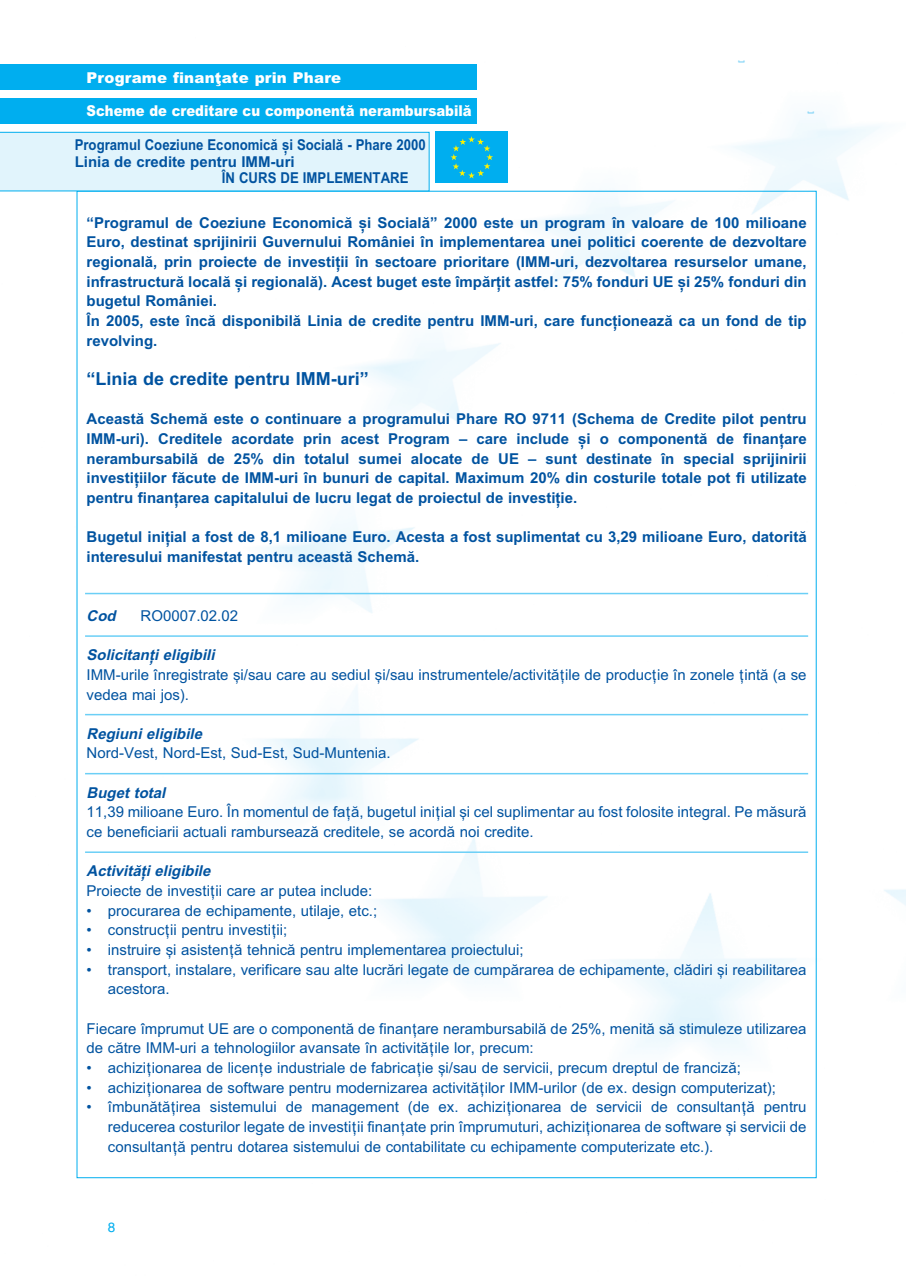
<style>
.page{position:relative;width:906px;height:1276px;background:#fff}
.page>*{position:absolute;margin:0;border:0;box-sizing:border-box;transform-origin:0 0}
.t1{font:700 18px "Doru Arial";color:#0153a0}
.t2{font:15px/19.6px "Doru Arial";color:#0153a0}
.t3{font:700 15px/19.6px "Doru Arial";color:#0153a0}
.t4{font:900 15px/32.5px "Doru Arial";color:#fff}
.t5{font:italic 700 15px "Doru Arial";color:#0153a0}
.t6{font:700 15px "Doru Arial";color:#0153a0;scale:.88 1}
.t7{font:13.5px "Helvetica";color:#00aeef}
.t8{font:9.15px "Radio Stars";color:#8dd7f7}
</style>
<div class="page">
<img style="left:0;top:89px;width:906px;height:1090px">
<div style="left:0;top:64px;width:477px;height:25px;background:#00aeef"></div>
<div style="left:0;top:98px;width:476px;height:25px;background:#00aeef"></div>
<div style="left:0;top:132px;width:429px;height:59px;background:#e1f4fc"></div>
<div style="left:436px;top:132px;width:72px;height:51px;background:#00aeef"></div>
<svg style="left:450px;top:136px;width:43px;height:42px"></svg>
<hr style="left:85px;top:593px;width:723px;height:1px;background:#6bcff6">
<hr style="left:85px;top:635px;width:723px;height:2px;background:#6bcff6">
<hr style="left:85px;top:714px;width:723px;height:1px;background:#6bcff6">
<hr style="left:85px;top:773px;width:723px;height:1px;background:#6bcff6">
<hr style="left:85px;top:851px;width:723px;height:2px;background:#6bcff6">
<p class="t4" style="left:87px;top:62px;width:386px">Programe finanœate prin Phare<br>Scheme de creditare cu componentå nerambursabilå</p>
<p class="t6" style="left:75px;top:136px;width:400px">Programul Coeziune Economicå æi Socialå - Phare 2000</p>
<p class="t3" style="left:75px;top:152px;width:222px">Linia de credite pentru IMM-uri</p>
<p class="t6" style="left:222px;top:169px;width:214px">ÎN CURS DE IMPLEMENTARE</p>
<p class="t8" style="left:737px;top:63px;width:4px;rotate:-90deg">(</p>
<p class="t8" style="left:806px;top:114px;width:4px;rotate:-90deg">(</p>
<p class="t3" style="left:87px;top:213px;width:721px">“Programul de Coeziune Economicå æi Socialå” 2000 este un program în valoare de 100 milioane Euro, destinat sprijinirii Guvernului României în implementarea unei politici coerente de dezvoltare regionalå, prin proiecte de investiœii în sectoare prioritare (IMM-uri, dezvoltarea resurselor umane, infrastructurå localå æi regionalå). Acest buget este împårœit astfel: 75% fonduri UE æi 25% fonduri din bugetul României.<br>În 2005, este încå disponibilå Linia de credite pentru IMM-uri, care funcœioneazå ca un fond de tip revolving.</p>
<p class="t1" style="left:87px;top:368px;width:284px">“Linia de credite pentru IMM-uri”</p>
<p class="t3" style="left:87px;top:409px;width:721px;text-align:justify">Aceastå Schemå este o continuare a programului Phare RO 9711 (Schema de Credite pilot pentru IMM-uri). Creditele acordate prin acest Program – care include æi o componentå de finanœare nerambursabilå de 25% din totalul sumei alocate de UE – sunt destinate în special sprijinirii investiœiilor fåcute de IMM-uri în bunuri de capital. Maximum 20% din costurile totale pot fi utilizate pentru finanœarea capitalului de lucru legat de proiectul de investiœie.</p>
<p class="t3" style="left:87px;top:527px;width:721px">Bugetul iniœial a fost de 8,1 milioane Euro. Acesta a fost suplimentat cu 3,29 milioane Euro, datoritå interesului manifestat pentru aceastå Schemå.</p>
<p class="t5" style="left:87px;top:607px;width:35px">Cod</p>
<p class="t2" style="left:141px;top:606px;width:99px">RO0007.02.02</p>
<p class="t5" style="left:87px;top:646px;width:134px">Solicitanœieligibili</p>
<p class="t2" style="left:87px;top:665px;width:721px">IMM-urile înregistrate æi/sau care au sediul æi/sau instrumentele/activitåœile de producœie în zonele œintå (a se vedea mai jos).</p>
<p class="t5" style="left:87px;top:725px;width:121px">Regiunieligibile</p>
<p class="t2" style="left:87px;top:743px;width:305px">Nord-Vest, Nord-Est, Sud-Est, Sud-Muntenia.</p>
<p class="t5" style="left:87px;top:784px;width:84px">Bugettotal</p>
<p class="t2" style="left:87px;top:802px;width:721px">11,39 milioane Euro. În momentul de faœå, bugetul iniœial æi cel suplimentar au fost folosite integral. Pe måsurå ce beneficiarii actuali ramburseazå creditele, se acordå noi credite.</p>
<p class="t5" style="left:87px;top:862px;width:129px">Activitåœieligibile</p>
<p class="t2" style="left:87px;top:881px;width:287px">Proiecte de investiœii care ar putea include:</p>
<p class="t2" style="left:87px;top:900px;width:292px">• procurarea de echipamente, utilaje, etc.;</p>
<p class="t2" style="left:87px;top:920px;width:202px">• construcœii pentru investiœii;</p>
<p class="t2" style="left:87px;top:940px;width:438px">• instruire æi asistenœå tehnicå pentru implementarea proiectului;</p>
<p class="t2" style="left:108px;top:959px;width:700px;text-indent:-21px">• transport, instalare, verificare sau alte lucråri legate de cumpårarea de echipamente, clådiri æi reabilitarea acestora.</p>
<p class="t2" style="left:87px;top:1018px;width:721px">Fiecare împrumut UE are o componentå de finanœare nerambursabilå de 25%, menitå så stimuleze utilizarea de cåtre IMM-uri a tehnologiilor avansate în activitåœile lor, precum:</p>
<p class="t2" style="left:87px;top:1058px;width:656px">• achiziœionarea de licenœe industriale de fabricaœie æi/sau de servicii, precum dreptul de francizå;</p>
<p class="t2" style="left:87px;top:1077px;width:691px">• achiziœionarea de software pentru modernizarea activitåœilor IMM-urilor (de ex. design computerizat);</p>
<p class="t2" style="left:108px;top:1097px;width:700px;text-align:justify;text-indent:-21px">• îmbunåtåœirea sistemului de management (de ex. achiziœionarea de servicii de consultanœå pentru reducerea costurilor legate de investiœii finanœate prin împrumuturi, achiziœionarea de software æi servicii de consultanœå pentru dotarea sistemului de contabilitate cu echipamente computerizate etc.).</p>
<p class="t7" style="left:108px;top:1222px;width:9px">8</p>
</div>
